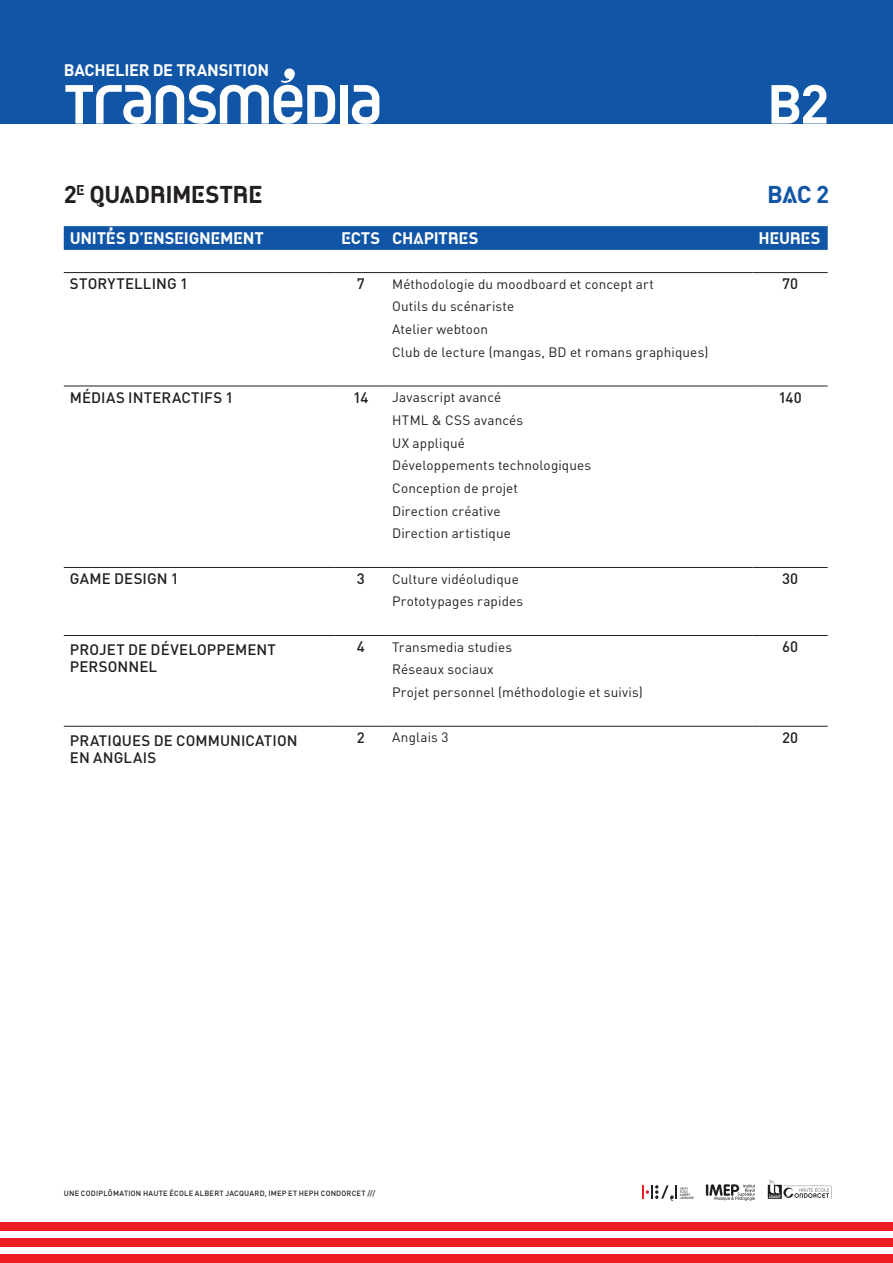
<style>
.page{position:relative;width:893px;height:1263px;background:#fff}
.page>*{position:absolute;margin:0;border:0;box-sizing:border-box;transform-origin:0 0}
.Nom_Formation{font:54px "DIN Pro HEAJ Bold";letter-spacing:-.045em;color:#fff}
.t1{font:24px "DIN Pro HEAJ Bold";letter-spacing:-.02em;color:#231f20}
.t2{font:24px "DIN Pro HEAJ Bold";color:#1055a6}
.t3{font:16.5px "DIN Pro HEAJ Bold";letter-spacing:-.015em;color:#fff}
.Sous-titre{font:700 16.5px "DIN Pro";letter-spacing:-.015em;color:#fff}
.UE{font:500 15px/16.5px "DIN Pro";letter-spacing:.005em;color:#231f20}
.Texte_de_base{font:13.5px "DIN Pro";letter-spacing:.01em;color:#231f20}
.Indice_cours{font:500 7.5px "DIN Pro";letter-spacing:.025em;color:#231f20}
</style>
<div class="page">
<svg style="left:64px;top:226px;width:764px;height:24px;background:#1256a6"></svg>
<hr style="left:64px;top:386px;width:271px;height:1px;background:#231f20">
<hr style="left:335px;top:386px;width:51px;height:1px;background:#231f20">
<hr style="left:386px;top:386px;width:366px;height:1px;background:#231f20">
<hr style="left:752px;top:386px;width:76px;height:1px;background:#231f20">
<hr style="left:64px;top:567px;width:271px;height:1px;background:#231f20">
<hr style="left:335px;top:567px;width:51px;height:1px;background:#231f20">
<hr style="left:386px;top:567px;width:366px;height:1px;background:#231f20">
<hr style="left:752px;top:567px;width:76px;height:1px;background:#231f20">
<hr style="left:64px;top:635px;width:271px;height:1px;background:#231f20">
<hr style="left:335px;top:635px;width:51px;height:1px;background:#231f20">
<hr style="left:386px;top:635px;width:366px;height:1px;background:#231f20">
<hr style="left:752px;top:635px;width:76px;height:1px;background:#231f20">
<hr style="left:64px;top:272px;width:271px;height:1px;background:#231f20">
<hr style="left:335px;top:272px;width:51px;height:1px;background:#231f20">
<hr style="left:386px;top:272px;width:366px;height:1px;background:#231f20">
<hr style="left:752px;top:272px;width:76px;height:1px;background:#231f20">
<hr style="left:335px;top:726px;width:51px;height:1px;background:#231f20">
<hr style="left:386px;top:726px;width:366px;height:1px;background:#231f20">
<hr style="left:752px;top:726px;width:76px;height:1px;background:#231f20">
<hr style="left:64px;top:726px;width:271px;height:1px;background:#231f20">
<div style="left:0;top:0;width:893px;height:124px;background:#1055a6"></div>
<div style="left:0;top:1238px;width:446px;height:9px;background:#ee1d23"></div>
<div style="left:0;top:1222px;width:446px;height:8px;background:#ee1d23"></div>
<div style="left:0;top:1255px;width:446px;height:8px;background:#ee1d23"></div>
<div style="left:446px;top:1238px;width:447px;height:9px;background:#ee1d23"></div>
<div style="left:446px;top:1222px;width:447px;height:8px;background:#ee1d23"></div>
<div style="left:446px;top:1255px;width:447px;height:8px;background:#ee1d23"></div>
<svg style="left:642px;top:1185px;width:51px;height:16px"></svg>
<svg style="left:768px;top:1180px;width:64px;height:19px"></svg>
<svg style="left:706px;top:1184px;width:49px;height:17px"></svg>
<p class="Sous-titre" style="left:64px;top:56px;width:207px">BACHELIER DE TRANSITION</p>
<p class="Nom_Formation" style="left:64px;top:59px;width:320px">TRANSMéDIA</p>
<p class="Nom_Formation" style="left:767px;top:59px;width:64px">B2</p>
<p class="t1" style="left:64px;top:174px;width:200px">2<sup>E</sup> QUADRIMESTRE</p>
<p class="t2" style="left:767px;top:174px;width:64px">BAC 2</p>
<p class="t3" style="left:70px;top:224px;width:196px">UNITÉS D’ENSEIGNEMENT</p>
<p class="t3" style="left:341px;top:224px;width:40px">ECTS</p>
<p class="t3" style="left:392px;top:224px;width:88px">CHAPITRES</p>
<p class="t3" style="left:758px;top:224px;width:64px">HEURES</p>
<p class="UE" style="left:70px;top:274px;width:120px">STORYTELLING 1</p>
<p class="UE" style="left:357px;top:274px;width:9px">7</p>
<p class="Texte_de_base" style="left:392px;top:273px;width:263px">Méthodologie du moodboard et concept art</p>
<p class="UE" style="left:782px;top:274px;width:17px">70</p>
<p class="Texte_de_base" style="left:392px;top:296px;width:124px">Outils du scénariste</p>
<p class="Texte_de_base" style="left:392px;top:319px;width:97px">Atelier webtoon</p>
<p class="Texte_de_base" style="left:392px;top:341px;width:318px">Club de lecture (mangas, BD et romans graphiques)</p>
<p class="UE" style="left:70px;top:387px;width:165px">MÉDIAS INTERACTIFS 1</p>
<p class="UE" style="left:353px;top:387px;width:17px">14</p>
<p class="Texte_de_base" style="left:392px;top:387px;width:111px">Javascript avancé</p>
<p class="UE" style="left:778px;top:387px;width:25px">140</p>
<p class="Texte_de_base" style="left:392px;top:409px;width:133px">HTML &amp; CSS avancés</p>
<p class="Texte_de_base" style="left:392px;top:432px;width:74px">UX appliqué</p>
<p class="Texte_de_base" style="left:392px;top:455px;width:201px">Développements technologiques</p>
<p class="Texte_de_base" style="left:392px;top:477px;width:127px">Conception de projet</p>
<p class="Texte_de_base" style="left:392px;top:500px;width:110px">Direction créative</p>
<p class="Texte_de_base" style="left:392px;top:523px;width:120px">Direction artistique</p>
<p class="UE" style="left:70px;top:569px;width:110px">GAME DESIGN 1</p>
<p class="UE" style="left:357px;top:569px;width:9px">3</p>
<p class="Texte_de_base" style="left:392px;top:568px;width:128px">Culture vidéoludique</p>
<p class="UE" style="left:782px;top:569px;width:17px">30</p>
<p class="Texte_de_base" style="left:392px;top:591px;width:133px">Prototypages rapides</p>
<p class="UE" style="left:70px;top:640px;width:208px">PROJET DE DÉVELOPPEMENT<br>PERSONNEL</p>
<p class="UE" style="left:357px;top:637px;width:9px">4</p>
<p class="Texte_de_base" style="left:392px;top:636px;width:121px">Transmedia studies</p>
<p class="UE" style="left:782px;top:637px;width:17px">60</p>
<p class="Texte_de_base" style="left:392px;top:659px;width:103px">Réseaux sociaux</p>
<p class="Texte_de_base" style="left:392px;top:681px;width:252px">Projet personnel (méthodologie et suivis)</p>
<p class="UE" style="left:70px;top:731px;width:229px">PRATIQUES DE COMMUNICATION<br>EN ANGLAIS</p>
<p class="UE" style="left:357px;top:728px;width:9px">2</p>
<p class="Texte_de_base" style="left:392px;top:727px;width:58px">Anglais 3</p>
<p class="UE" style="left:782px;top:728px;width:17px">20</p>
<p class="Indice_cours" style="left:64px;top:1187px;width:313px">UNE CODIPLÔMATION HAUTE ÉCOLE ALBERT JACQUARD, IMEP ET HEPH CONDORCET ///</p>
</div>
